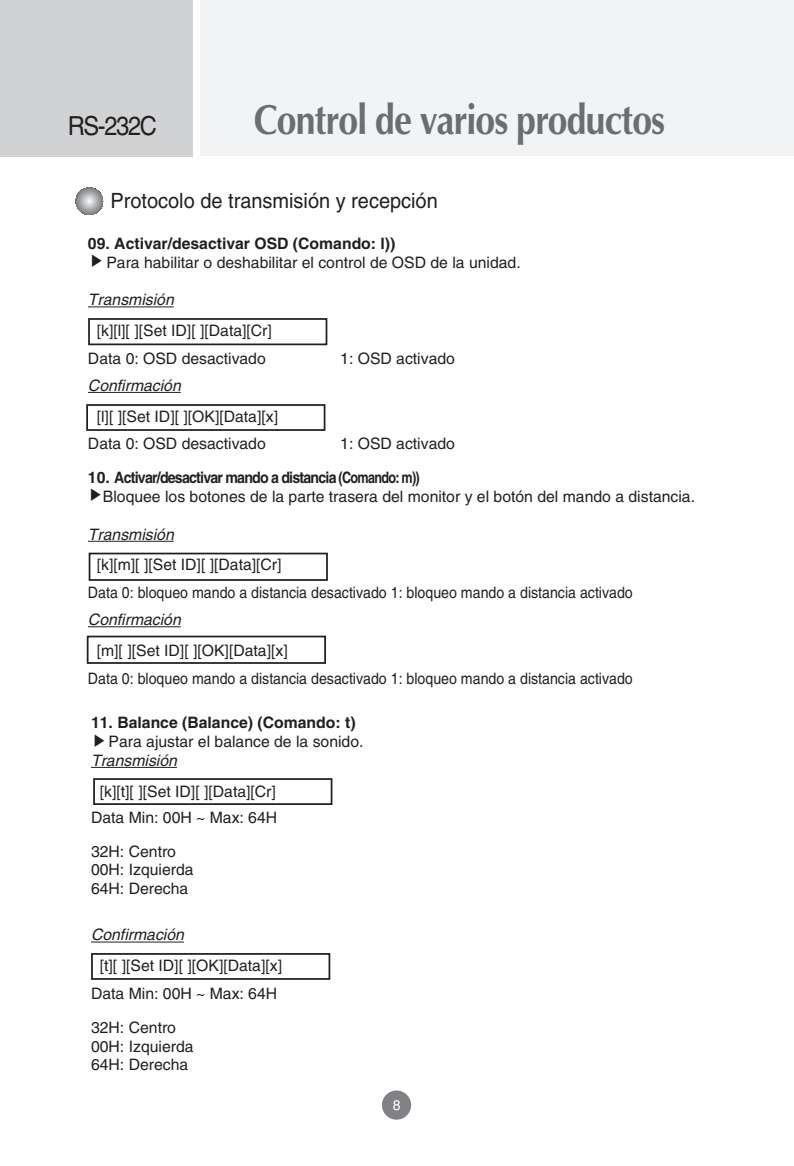
<style>
.page{position:relative;width:794px;height:1166px;background:#fff}
.page>*{position:absolute;margin:0;border:0;box-sizing:border-box;transform-origin:0 0}
.t1{font:700 42px "Optima";letter-spacing:-.03em;color:#6c6d70;scale:.85 1}
.t2{font:26.25px "Helvetica";letter-spacing:-.055em;color:#231f20;scale:.9 1}
.t3{font:21px "Helvetica";color:#231f20;scale:.95 1}
.t4{font:15.75px/27.7px "Helvetica";color:#231f20}
.t5{font:italic 15.75px "Helvetica";color:#231f20}
.t6{font:700 15.75px "Helvetica";color:#231f20}
.t7{font:700 15.75px "Helvetica";letter-spacing:-.055em;color:#231f20}
.t8{font:14px "Helvetica";color:#fff}
</style>
<div class="page">
<div style="left:200px;top:0;width:593px;height:155px;background:#f2f3f4"></div>
<div style="left:0;top:0;width:192px;height:156px;background:#d1d2d4"></div>
<div style="left:382px;top:1090px;width:29px;height:30px;background:#808285;border-radius:50%"></div>
<hr style="left:88px;top:306px;width:86px;height:1px;background:#231f20">
<svg style="left:76px;top:188px;width:27px;height:27px"></svg>
<svg style="left:86px;top:318px;width:242px;height:346px"></svg>
<hr style="left:91px;top:767px;width:86px;height:1px;background:#231f20">
<hr style="left:91px;top:942px;width:93px;height:1px;background:#231f20">
<div style="left:93px;top:778px;width:239px;height:27px;border:2px solid #231f20"></div>
<div style="left:91px;top:953px;width:239px;height:27px;border:2px solid #231f20"></div>
<svg style="left:91px;top:489px;width:10px;height:12px"></svg>
<h2 class="t2" style="left:68px;top:116px;width:101px">RS-232C</h2>
<h1 class="t1" style="left:254px;top:102px;width:485px">Control de varios productos</h1>
<h3 class="t3" style="left:110px;top:193px;width:346px">Protocolo de transmisión y recepción</h3>
<p class="t6" style="left:88px;top:237px;width:309px">09. Activar/desactivar OSD (Comando: l))</p>
<p class="t4" style="left:106px;top:250px;width:415px">Para habilitar o deshabilitar el control de OSD de la unidad.</p>
<p class="t5" style="left:88px;top:294px;width:87px">Transmisión</p>
<p class="t4" style="left:88px;top:318px;width:185px;text-align:center">[k][l][ ][Set ID][ ][Data][Cr]<br>Data 0: OSD desactivado</p>
<p class="t4" style="left:340px;top:346px;width:116px">1: OSD activado</p>
<p class="t5" style="left:88px;top:380px;width:94px">Confirmación</p>
<p class="t4" style="left:88px;top:404px;width:191px;text-indent:9px">[l][ ][Set ID][ ][OK][Data][x]<br>Data 0: OSD desactivado</p>
<p class="t4" style="left:340px;top:431px;width:116px">1: OSD activado</p>
<p class="t7" style="left:88px;top:472px;width:333px">10. Activar/desactivar mando a distancia (Comando: m))</p>
<p class="t4" style="left:103px;top:484px;width:593px">Bloquee los botones de la parte trasera del monitor y el botón del mando a distancia.</p>
<p class="t5" style="left:88px;top:528px;width:87px">Transmisión</p>
<p class="t4" style="left:88px;top:553px;width:546px;text-indent:9px">[k][m][ ][Set ID][ ][Data][Cr]<br>Data 0: bloqueo mando a distancia desactivado 1: bloqueo mando a distancia activado</p>
<p class="t5" style="left:88px;top:614px;width:94px">Confirmación</p>
<p class="t4" style="left:88px;top:638px;width:546px;text-indent:9px">[m][ ][Set ID][ ][OK][Data][x]<br>Data 0: bloqueo mando a distancia desactivado 1: bloqueo mando a distancia activado</p>
<p class="t6" style="left:91px;top:717px;width:266px">11. Balance (Balance) (Comando: t)</p>
<p class="t4" style="left:109px;top:729px;width:256px">Para ajustar el balance de la sonido.</p>
<p class="t5" style="left:91px;top:754px;width:87px">Transmisión</p>
<p class="t4" style="left:91px;top:779px;width:187px;line-height:26.2px;text-align:center">[k][t][ ][Set ID][ ][Data][Cr]<br>Data Min: 00H ~ Max: 64H</p>
<p class="t4" style="left:91px;top:843px;width:104px;line-height:18.9px">32H: Centro<br>00H: Izquierda<br>64H: Derecha</p>
<p class="t5" style="left:91px;top:929px;width:94px">Confirmación</p>
<p class="t4" style="left:91px;top:953px;width:192px;text-align:center">[t][ ][Set ID][ ][OK][Data][x]<br>Data Min: 00H ~ Max: 64H</p>
<p class="t4" style="left:91px;top:1019px;width:104px;line-height:18.9px">32H: Centro<br>00H: Izquierda<br>64H: Derecha</p>
<p class="t8" style="left:392px;top:1100px;width:9px">8</p>
</div>
